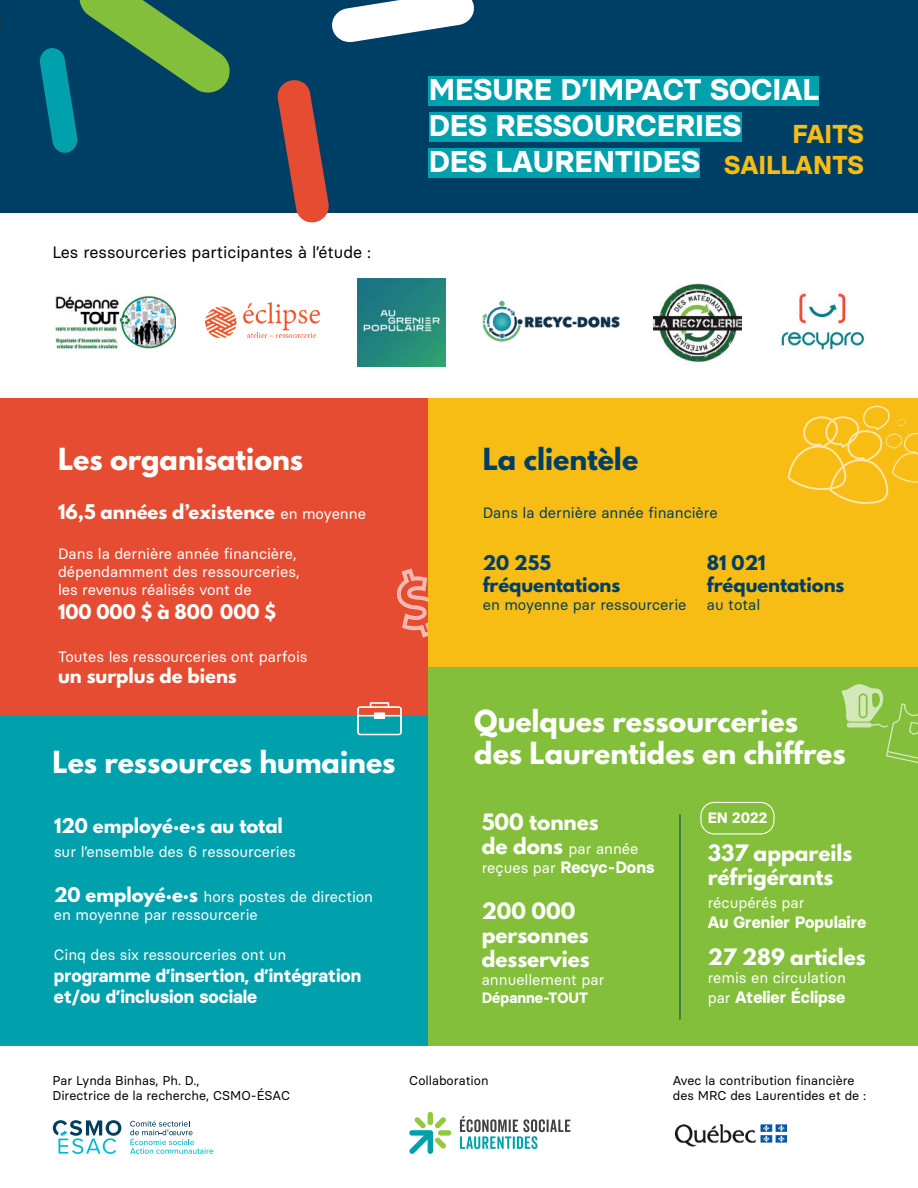
<style>
.page{position:relative;width:918px;height:1188px;background:#fff}
.page>*{position:absolute;margin:0;border:0;box-sizing:border-box;transform-origin:0 0}
.t1{font:700 30px/36px "Basier Circle";color:#fff}
.t2{font:700 27px/32.4px "League Spartan";color:#fff}
.t3{font:700 27px "League Spartan";color:#003f65}
.t4{font:700 25.8px/31px "Basier Circle";color:#f8bd14;text-align:right}
.t5{font:700 20.1px/24.2px "League Spartan";color:#fff}
.t6{font:700 18px "League Spartan";color:#fff}
.t7{font:700 18px/21.6px "Basier Circle";color:#fff}
.t8{font:700 18px/21.6px "League Spartan";color:#003f65}
.t9{font:700 16.5px "Basier Circle";color:#fff}
.t10{font:16.5px "Basier Circle";color:#000}
.t11{font:15px/18px "Basier Circle";color:#fff}
.t12{font:15px "Basier Circle";color:#003f65}
.t13{font:700 15px "Basier Circle";color:#fff}
.t14{font:12.75px/15.3px "Basier Circle";color:#000}
.s1{font-family:"Basier Circle";font-weight:400;font-size:15px}
.s2{font-family:"League Spartan";font-weight:700;font-size:18px}
.s3{font-family:"League Spartan";font-weight:700;font-size:20.1px}
.s4{font-weight:400;font-size:15px}
</style>
<div class="page">
<div style="left:0;top:662px;width:471px;height:386px;background:#00a1ad"></div>
<div style="left:0;top:387px;width:464px;height:329px;background:#e64c32"></div>
<svg style="left:396px;top:567px;width:33px;height:73px"></svg>
<div style="left:429px;top:397px;width:489px;height:335px;background:#f8bd14"></div>
<svg style="left:787px;top:405px;width:131px;height:99px"></svg>
<div style="left:429px;top:667px;width:489px;height:381px;background:#83bf3a"></div>
<svg style="left:841px;top:684px;width:77px;height:79px"></svg>
<div style="left:860px;top:695px;width:6px;height:22px;background:#d3e8b9;border-radius:3px"></div>
<div style="left:0;top:314px;width:918px;height:83px;background:#fff"></div>
<div style="left:0;top:0;width:918px;height:213px;background:#003f65"></div>
<svg style="left:277px;top:0;width:197px;height:223px"></svg>
<svg style="left:0;top:13px;width:2px;height:18px"></svg>
<svg style="left:39px;top:0;width:191px;height:153px"></svg>
<div style="left:429px;top:76px;width:390px;height:30px;background:#00a1ad"></div>
<div style="left:429px;top:112px;width:312px;height:30px;background:#00a1ad"></div>
<div style="left:429px;top:148px;width:271px;height:30px;background:#00a1ad"></div>
<img style="left:56px;top:296px;width:119px;height:53px">
<img style="left:205px;top:302px;width:115px;height:36px">
<img style="left:358px;top:278px;width:88px;height:88px">
<img style="left:482px;top:300px;width:138px;height:42px">
<img style="left:654px;top:283px;width:88px;height:80px">
<img style="left:780px;top:291px;width:86px;height:59px">
<div style="left:700px;top:802px;width:75px;height:33px;border:1px solid #fff;border-radius:13px"></div>
<hr style="left:680px;top:814px;width:1px;height:206px;background:#003f65">
<div style="left:0;top:1047px;width:918px;height:141px;background:#fff"></div>
<svg style="left:409px;top:1112px;width:42px;height:42px"></svg>
<svg style="left:460px;top:1116px;width:110px;height:33px"></svg>
<svg style="left:130px;top:1121px;width:83px;height:33px"></svg>
<svg style="left:53px;top:1120px;width:68px;height:34px"></svg>
<svg style="left:357px;top:702px;width:45px;height:33px"></svg>
<img style="left:675px;top:1124px;width:113px;height:23px">
<p class="t10" style="left:52px;top:243px;width:320px">Les ressourceries participantes à l’étude :</p>
<h1 class="t1" style="left:429px;top:71px;width:392px">MESURE D’IMPACT SOCIAL<br>DES RESSOURCERIES<br>DES LAURENTIDES</h1>
<h3 class="t4" style="left:724px;top:118px;width:141px">FAITS<br>SAILLANTS</h3>
<h2 class="t2" style="left:58px;top:445px;width:247px">Les organisations</h2>
<p class="t6" style="left:58px;top:502px;width:309px">16,5 années d’existence <span class="s1">en moyenne</span></p>
<p class="t11" style="left:58px;top:545px;width:243px">Dans la dernière année financière, dépendamment des ressourceries, les revenus réalisés vont de</p>
<p class="t6" style="left:58px;top:602px;width:220px">100 000 $ à 800 000 $</p>
<p class="t11" style="left:58px;top:648px;width:251px">Toutes les ressourceries ont parfois</p>
<p class="t6" style="left:58px;top:666px;width:180px">un surplus de biens</p>
<h2 class="t2" style="left:52px;top:747px;width:345px">Les ressources humaines</h2>
<p class="t6" style="left:54px;top:815px;width:231px">120 employé·e·s au total</p>
<p class="t11" style="left:54px;top:843px;width:243px">sur l’ensemble des 6 ressourceries</p>
<p class="t11" style="left:54px;top:888px;width:321px"><span class="s2">20 employé·e·s</span> hors postes de direction en moyenne par ressourcerie</p>
<p class="t11" style="left:54px;top:946px;width:234px">Cinq des six ressourceries ont un</p>
<p class="t7" style="left:54px;top:965px;width:309px">programme d’insertion, d’intégration et/ou d’inclusion sociale</p>
<h2 class="t3" style="left:483px;top:444px;width:157px">La clientèle</h2>
<p class="t12" style="left:483px;top:505px;width:237px">Dans la dernière année financière</p>
<p class="t8" style="left:483px;top:553px;width:139px">20 255 fréquentations</p>
<p class="t12" style="left:483px;top:596px;width:205px">en moyenne par ressourcerie</p>
<p class="t8" style="left:707px;top:553px;width:139px">81 021 fréquentations</p>
<p class="t12" style="left:707px;top:596px;width:55px">au total</p>
<h2 class="t2" style="left:474px;top:707px;width:373px">Quelques ressourceries des Laurentides en chiffres</h2>
<h3 class="t5" style="left:482px;top:811px;width:119px">500 tonnes</h3>
<p class="t11" style="left:482px;top:840px;width:158px"><span class="s3">de dons</span> par année</p>
<p class="t9" style="left:482px;top:858px;width:174px"><span class="s4">reçues par</span> Recyc-Dons</p>
<h3 class="t5" style="left:482px;top:900px;width:110px">200 000 personnes desservies</h3>
<p class="t11" style="left:482px;top:971px;width:124px">annuellement par</p>
<p class="t13" style="left:482px;top:990px;width:108px">Dépanne-TOUT</p>
<p class="t13" style="left:708px;top:810px;width:61px">EN 2022</p>
<h3 class="t5" style="left:708px;top:842px;width:146px">337 appareils réfrigérants</h3>
<p class="t11" style="left:708px;top:894px;width:98px">récupérés par</p>
<p class="t9" style="left:708px;top:913px;width:160px">Au Grenier Populaire</p>
<h3 class="t5" style="left:708px;top:947px;width:159px">27 289 articles</h3>
<p class="t11" style="left:708px;top:969px;width:140px">remis en circulation</p>
<p class="t9" style="left:708px;top:988px;width:139px"><span class="s4">par</span> Atelier Éclipse</p>
<p class="t14" style="left:52px;top:1073px;width:239px">Par Lynda Binhas, Ph. D.,<br>Directrice de la recherche, CSMO-ÉSAC</p>
<p class="t14" style="left:673px;top:1073px;width:195px">Avec la contribution financière des MRC des Laurentides et de :</p>
<p class="t14" style="left:409px;top:1073px;width:81px">Collaboration</p>
</div>
